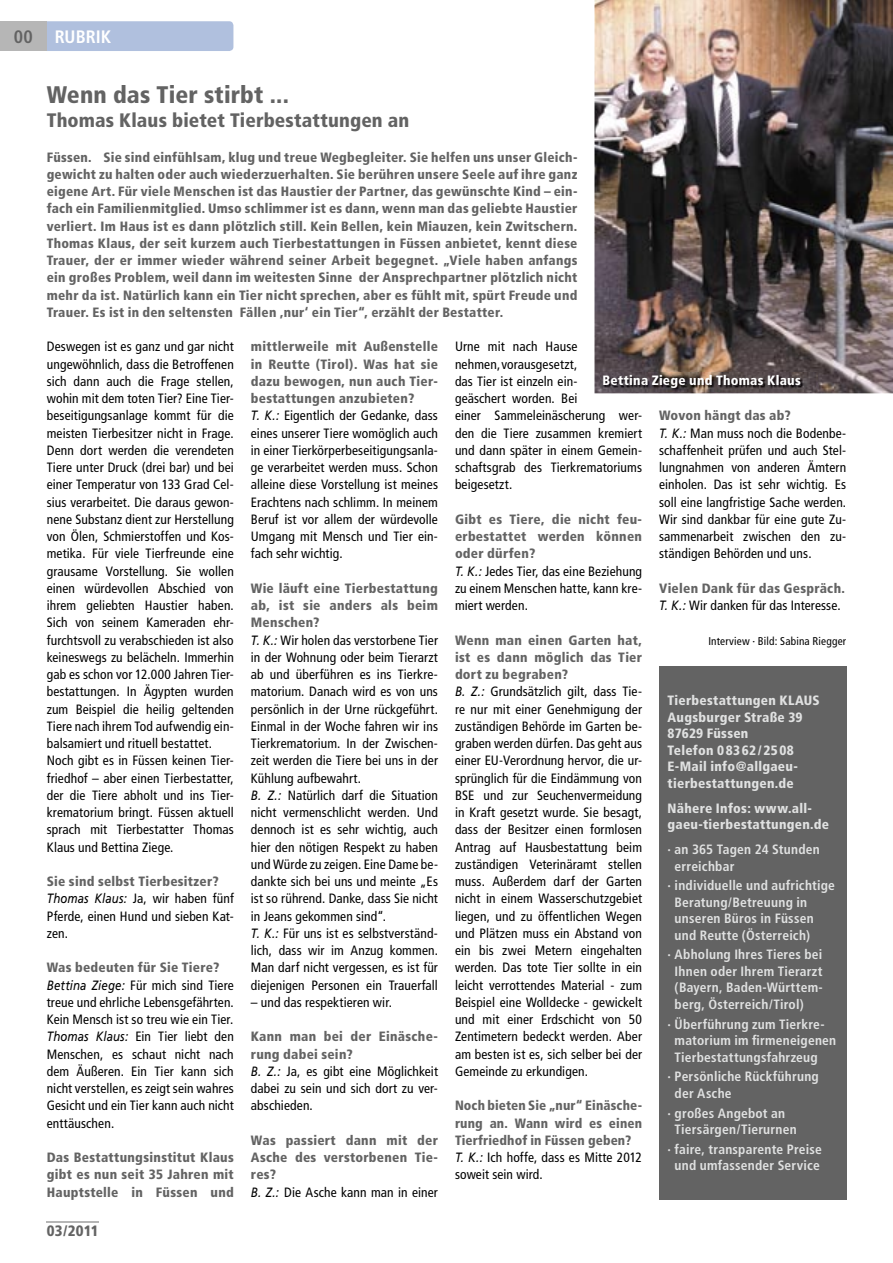
<style>
.page{position:relative;width:893px;height:1263px;background:#fff}
.page>*{position:absolute;margin:0;border:0;box-sizing:border-box;transform-origin:0 0}
.t1{font:900 condensed 24px "Frutiger LT Std";letter-spacing:.005em;color:#636363}
.t2{font:900 condensed 19.5px "Frutiger LT Std";letter-spacing:.005em;color:#636363}
.t3{font:700 condensed 18px "Frutiger LT Std";color:#fff}
.t4{font:900 condensed 15px "Frutiger LT Std";letter-spacing:.01em;color:#636363}
.t5{font:condensed 13.5px/17.2px "Frutiger LT Std";letter-spacing:.01em;color:#000}
.t6{font:900 condensed 13.5px/17.2px "Frutiger LT Std";letter-spacing:.02em;color:#636363}
.t7{font:700 condensed 13.5px/16.5px "Frutiger LT Std";letter-spacing:.015em;color:#e0e1e1}
.t8{font:900 condensed 13.5px/16.5px "Frutiger LT Std";letter-spacing:.02em;color:#e0e1e1}
.t9{font:900 condensed 13.5px "Frutiger LT Std";letter-spacing:.02em;color:#fff}
.t10{font:condensed 11.25px "Frutiger LT Std";letter-spacing:.015em;color:#000}
.s1{color:#636363}
.s2{font-weight:900;color:#636363}
.s3{font-style:italic;font-stretch:normal}
.s4{font-weight:400;font-style:italic;font-stretch:normal;color:#000}
.s5{font-weight:400;color:#000}
</style>
<div class="page">
<hr style="left:47px;top:1222px;width:52px;height:1px;background:#b6b6b6">
<div style="left:47px;top:21px;width:186px;height:30px;background:#b0c0de"></div>
<div style="left:0;top:21px;width:47px;height:30px;background:#b6b6b6"></div>
<img style="left:594px;top:0;width:299px;height:393px">
<img style="left:601px;top:372px;width:217px;height:19px">
<div style="left:659px;top:666px;width:187px;height:533px;background:#636363"></div>
<h3 class="t3" style="left:14px;top:26px;width:99px"><span class="s1">00</span> RUBRIK</h3>
<h1 class="t1" style="left:47px;top:80px;width:244px">Wenn das Tier stirbt ...</h1>
<h2 class="t2" style="left:47px;top:109px;width:364px">Thomas Klaus bietet Tierbestattungen an</h2>
<p class="t6" style="left:47px;top:148px;width:532px;text-align:justify">Füssen. Sie sind einfühlsam, klug und treue Wegbegleiter. Sie helfen uns unser Gleich&shy;gewicht zu halten oder auch wiederzuerhalten. Sie berühren unsere Seele auf ihre ganz eigene Art. Für viele Menschen ist das Haustier der Partner, das gewünschte Kind – ein&shy;fach ein Familienmitglied. Umso schlimmer ist es dann, wenn man das geliebte Haustier verliert. Im Haus ist es dann plötzlich still. Kein Bellen, kein Miauzen, kein Zwitschern.<br>Thomas Klaus, der seit kurzem auch Tierbestattungen in Füssen anbietet, kennt diese Trauer, der er immer wieder während seiner Arbeit begegnet. „Viele haben anfangs ein großes Problem, weil dann im weitesten Sinne der Ansprechpartner plötzlich nicht mehr da ist. Natürlich kann ein Tier nicht sprechen, aber es fühlt mit, spürt Freude und Trauer. Es ist in den seltensten Fällen ‚nur‘ ein Tier“, erzählt der Bestatter.</p>
<p class="t5" style="left:47px;top:338px;width:189px">Deswegen ist es ganz und gar nicht ungewöhnlich, dass die Betroffenen sich dann auch die Frage stellen, wohin mit dem toten Tier? Eine Tier&shy;beseitigungsanlage kommt für die meisten Tierbesitzer nicht in Frage.<br>Denn dort werden die verendeten Tiere unter Druck (drei bar) und bei einer Temperatur von 133 Grad Cel&shy;sius verarbeitet. Die daraus gewon&shy;nene Substanz dient zur Herstellung von Ölen, Schmierstoffen und Kos&shy;metika. Für viele Tierfreunde eine grausame Vorstellung. Sie wollen einen würdevollen Abschied von ihrem geliebten Haustier haben.<br>Sich von seinem Kameraden ehr&shy;furchtsvoll zu verabschieden ist also keineswegs zu belächeln. Immerhin gab es schon vor 12.000 Jahren Tier&shy;bestattungen. In Ägypten wurden zum Beispiel die heilig geltenden Tiere nach ihrem Tod aufwendig ein&shy;balsamiert und rituell bestattet.<br>Noch gibt es in Füssen keinen Tier&shy;friedhof – aber einen Tierbestatter, der die Tiere abholt und ins Tier&shy;krematorium bringt. Füssen aktuell sprach mit Tierbestatter Thomas Klaus und Bettina Ziege.</p>
<p class="t5" style="left:47px;top:873px;width:189px"><span class="s2">Sie sind selbst Tierbesitzer?<br></span><span class="s3">Thomas Klaus:</span> Ja, wir haben fünf<br>Pferde, einen Hund und sieben Kat&shy;zen.</p>
<p class="t5" style="left:47px;top:959px;width:189px"><span class="s2">Was bedeuten für Sie Tiere?<br></span><span class="s3">Bettina Ziege:</span> Für mich sind Tiere treue und ehrliche Lebensgefährten.<br>Kein Mensch ist so treu wie ein Tier.<br><span class="s3">Thomas Klaus:</span> Ein Tier liebt den<br>Menschen, es schaut nicht nach dem Äußeren. Ein Tier kann sich nicht verstellen, es zeigt sein wahres<br>Gesicht und ein Tier kann auch nicht enttäuschen.</p>
<p class="t6" style="left:47px;top:1149px;width:189px;text-align:justify">Das Bestattungsinstitut Klaus gibt es nun seit 35 Jahren mit Hauptstelle in Füssen und</p>
<p class="t4" style="left:47px;top:1221px;width:54px">03/2011</p>
<p class="t5" style="left:251px;top:338px;width:189px"><span class="s2">mittlerweile mit Außenstelle in Reutte (Tirol). Was hat sie dazu bewogen, nun auch Tier&shy;bestattungen anzubieten?<br></span><span class="s3">T. K.:</span> Eigentlich der Gedanke, dass eines unserer Tiere womöglich auch in einer Tierkörperbeseitigungsanla&shy;ge verarbeitet werden muss. Schon alleine diese Vorstellung ist meines<br>Erachtens nach schlimm. In meinem<br>Beruf ist vor allem der würdevolle<br>Umgang mit Mensch und Tier ein&shy;fach sehr wichtig.</p>
<p class="t5" style="left:251px;top:580px;width:189px"><span class="s2">Wie läuft eine Tierbestattung ab, ist sie anders als beim<br>Menschen?<br></span><span class="s3">T. K.:</span> Wir holen das verstorbene Tier in der Wohnung oder beim Tierarzt ab und überführen es ins Tierkre&shy;matorium. Danach wird es von uns persönlich in der Urne rückgeführt.<br>Einmal in der Woche fahren wir ins<br>Tierkrematorium. In der Zwischen&shy;zeit werden die Tiere bei uns in der<br>Kühlung aufbewahrt.<br><span class="s3">B. Z.:</span> Natürlich darf die Situation nicht vermenschlicht werden. Und dennoch ist es sehr wichtig, auch hier den nötigen Respekt zu haben und Würde zu zeigen. Eine Dame be&shy;dankte sich bei uns und meinte „Es ist so rührend. Danke, dass Sie nicht in Jeans gekommen sind“.<br><span class="s3">T. K.:</span> Für uns ist es selbstverständ&shy;lich, dass wir im Anzug kommen.<br>Man darf nicht vergessen, es ist für diejenigen Personen ein Trauerfall</p>
<p class="t5" style="left:251px;top:994px;width:143px">– und das respektieren wir.</p>
<p class="t5" style="left:251px;top:1028px;width:189px"><span class="s2">Kann man bei der Einäsche&shy;rung dabei sein?<br></span><span class="s3">B. Z.:</span> Ja, es gibt eine Möglichkeit dabei zu sein und sich dort zu ver&shy;abschieden.</p>
<p class="t6" style="left:251px;top:1131px;width:189px">Was passiert dann mit der<br>Asche des verstorbenen Tie&shy;res?<br><span class="s4">B. Z.:</span> <span class="s5">Die Asche kann man in einer</span></p>
<p class="t5" style="left:455px;top:338px;width:189px">Urne mit nach Hause<br>nehmen, vorausgesetzt,<br>das Tier ist einzeln ein-<br>geäschert worden. Bei<br>einer Sammeleinäscherung wer&shy;den die Tiere zusammen kremiert und dann später in einem Gemein&shy;schaftsgrab des Tierkrematoriums beigesetzt.</p>
<p class="t5" style="left:455px;top:511px;width:189px"><span class="s2">Gibt es Tiere, die nicht feu&shy;erbestattet werden können oder dürfen?<br></span><span class="s3">T. K.:</span> Jedes Tier, das eine Beziehung zu einem Menschen hatte, kann kre&shy;miert werden.</p>
<p class="t5" style="left:455px;top:631px;width:189px"><span class="s2">Wenn man einen Garten hat, ist es dann möglich das Tier dort zu begraben?<br></span><span class="s3">B. Z.:</span> Grundsätzlich gilt, dass Tie&shy;re nur mit einer Genehmigung der zuständigen Behörde im Garten be&shy;graben werden dürfen. Das geht aus einer EU-Verordnung hervor, die ur&shy;sprünglich für die Eindämmung von<br>BSE und zur Seuchenvermeidung in Kraft gesetzt wurde. Sie besagt, dass der Besitzer einen formlosen<br>Antrag auf Hausbestattung beim zuständigen Veterinäramt stellen muss. Außerdem darf der Garten nicht in einem Wasserschutzgebiet liegen, und zu öffentlichen Wegen und Plätzen muss ein Abstand von ein bis zwei Metern eingehalten werden. Das tote Tier sollte in ein leicht verrottendes Material - zum<br>Beispiel eine Wolldecke - gewickelt und mit einer Erdschicht von 50<br>Zentimetern bedeckt werden. Aber am besten ist es, sich selber bei der<br>Gemeinde zu erkundigen.</p>
<p class="t6" style="left:455px;top:1097px;width:189px">Noch bieten Sie „nur“ Einäsche&shy;rung an. Wann wird es einen<br>Tierfriedhof in Füssen geben?<br><span class="s4">T. K.:</span> <span class="s5">Ich hoffe, dass es Mitte 2012 soweit sein wird.</span></p>
<p class="t9" style="left:603px;top:373px;width:200px">Bettina Ziege und Thomas Klaus</p>
<p class="t5" style="left:659px;top:407px;width:189px"><span class="s2">Wovon hängt das ab?<br></span><span class="s3">T. K.:</span> Man muss noch die Bodenbe&shy;schaffenheit prüfen und auch Stel&shy;lungnahmen von anderen Ämtern einholen. Das ist sehr wichtig. Es soll eine langfristige Sache werden.<br>Wir sind dankbar für eine gute Zu&shy;sammenarbeit zwischen den zu&shy;ständigen Behörden und uns.</p>
<p class="t6" style="left:659px;top:579px;width:187px">Vielen Dank für das Gespräch.<br><span class="s4">T. K.:</span> <span class="s5">Wir danken für das Interesse.</span></p>
<p class="t10" style="left:708px;top:634px;width:139px">Interview · Bild: Sabina Riegger</p>
<p class="t8" style="left:668px;top:692px;width:154px">Tierbestattungen KLAUS<br>Augsburger Straße 39<br>87629 Füssen<br>Telefon 08362/25 08<br>E-Mail info@allgaeu&shy;tierbestattungen.de</p>
<p class="t8" style="left:668px;top:799px;width:163px">Nähere Infos: www.all&shy;gaeu-tierbestattungen.de</p>
<p class="t7" style="left:675px;top:841px;width:147px;text-indent:-7px">· an 365 Tagen 24 Stunden erreichbar</p>
<p class="t7" style="left:675px;top:877px;width:162px;text-indent:-7px">· individuelle und aufrichtige<br>Beratung/Betreuung in unseren Büros in Füssen und Reutte (Österreich)</p>
<p class="t7" style="left:675px;top:946px;width:150px;text-align:justify;text-indent:-7px">· Abholung Ihres Tieres bei Ihnen oder Ihrem Tierarzt (Bayern, Baden-Württem&shy;berg, Österreich/Tirol)</p>
<p class="t7" style="left:675px;top:1016px;width:163px;text-indent:-7px">· Überführung zum Tierkre&shy;matorium im firmeneigenen<br>Tierbestattungsfahrzeug</p>
<p class="t7" style="left:675px;top:1068px;width:146px;text-indent:-7px">· Persönliche Rückführung der Asche</p>
<p class="t7" style="left:675px;top:1104px;width:124px;text-indent:-7px">· großes Angebot an<br>Tiersärgen/Tierurnen</p>
<p class="t7" style="left:668px;top:1141px;width:156px;text-align:center">· faire, transparente Preise und umfassender Service</p>
</div>
